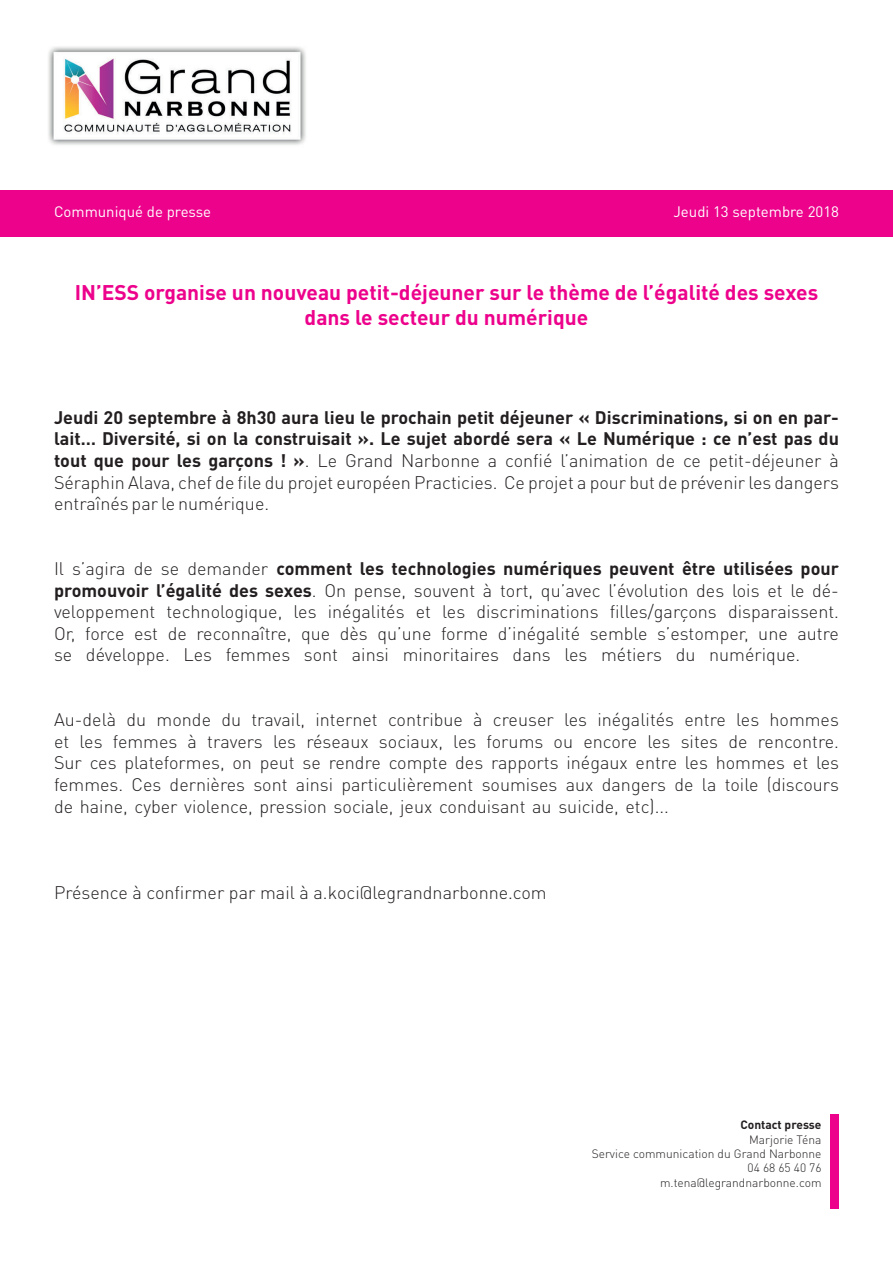
<style>
.page{position:relative;width:893px;height:1263px;background:#fff}
.page>*{position:absolute;margin:0;border:0;box-sizing:border-box;transform-origin:0 0}
.t1{font:700 21px/25.2px "DIN Pro";color:#ed028c;text-align:center}
.t2{font:300 18px/21.6px "DIN Pro";color:#231f20;text-align:justify}
.t3{font:700 18px/21.6px "DIN Pro";color:#231f20;text-align:justify}
.t4{font:15px "DIN Pro";color:#fff}
.t5{font:300 12px "DIN Pro";color:#231f20}
.t6{font:700 12px "DIN Pro";color:#231f20}
.s1{font-weight:300}
.s2{font-weight:700}
</style>
<div class="page">
<div style="left:0;top:190px;width:893px;height:47px;background:#ed028c"></div>
<img style="left:48px;top:46px;width:258px;height:99px">
<div style="left:831px;top:1114px;width:8px;height:95px;background:#ed028c"></div>
<p class="t4" style="left:54px;top:201px;width:159px">Communiqué de presse</p>
<p class="t4" style="left:673px;top:201px;width:167px">Jeudi 13 septembre 2018</p>
<p class="t1" style="left:75px;top:279px;width:745px">IN’ESS organise un nouveau petit-déjeuner sur le thème de l’égalité des sexes dans le secteur du numérique</p>
<p class="t3" style="left:54px;top:406px;width:786px">Jeudi 20 septembre à 8h30 aura lieu le prochain petit déjeuner « Discriminations, si on en par&shy;lait… Diversité, si on la construisait ». Le sujet abordé sera « Le Numérique : ce n’est pas du tout que pour les garçons ! »<span class="s1">. Le Grand Narbonne a confié l’animation de ce petit-déjeuner à</span></p>
<p class="t2" style="left:54px;top:470px;width:786px">Séraphin Alava, chef de file du projet européen Practicies. Ce projet a pour but de prévenir les dangers</p>
<p class="t2" style="left:54px;top:492px;width:217px">entraînés par le numérique.</p>
<p class="t2" style="left:54px;top:557px;width:786px">Il s’agira de se demander <span class="s2">comment les technologies numériques peuvent être utilisées pour promouvoir l’égalité des sexes</span>. On pense, souvent à tort, qu’avec l’évolution des lois et le dé&shy;veloppement technologique, les inégalités et les discriminations filles/garçons disparaissent.</p>
<p class="t2" style="left:54px;top:622px;width:786px">Or, force est de reconnaître, que dès qu’une forme d’inégalité semble s’estomper, une autre se développe. Les femmes sont ainsi minoritaires dans les métiers du numérique.</p>
<p class="t2" style="left:54px;top:708px;width:786px">Au-delà du monde du travail, internet contribue à creuser les inégalités entre les hommes et les femmes à travers les réseaux sociaux, les forums ou encore les sites de rencontre.</p>
<p class="t2" style="left:54px;top:751px;width:786px">Sur ces plateformes, on peut se rendre compte des rapports inégaux entre les hommes et les femmes. Ces dernières sont ainsi particulièrement soumises aux dangers de la toile (discours de haine, cyber violence, pression sociale, jeux conduisant au suicide, etc)...</p>
<p class="t2" style="left:54px;top:881px;width:494px">Présence à confirmer par mail à a.koci@legrandnarbonne.com</p>
<p class="t6" style="left:740px;top:1117px;width:83px">Contact presse</p>
<p class="t5" style="left:749px;top:1131px;width:74px">Marjorie Téna</p>
<p class="t5" style="left:592px;top:1145px;width:231px">Service communication du Grand Narbonne</p>
<p class="t5" style="left:748px;top:1160px;width:75px">04 68 65 40 76</p>
<p class="t5" style="left:660px;top:1174px;width:163px">m.tena@legrandnarbonne.com</p>
</div>
